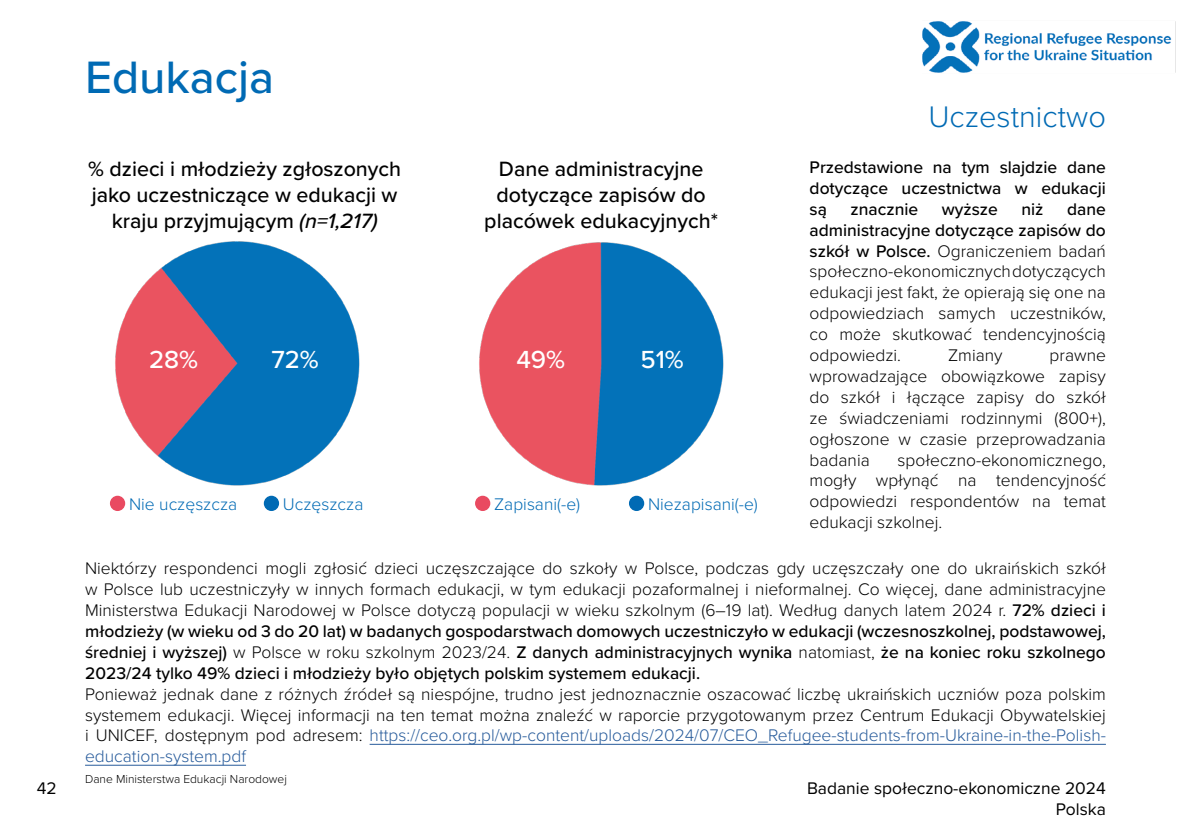
<style>
.page{position:relative;width:1191px;height:840px;background:#fff}
.page>*{position:absolute;margin:0;border:0;box-sizing:border-box;transform-origin:0 0}
.t1{font:500 47px "Proxima Nova";color:#006ab4}
.t2{font:300 30.8px "Proxima Nova";color:#006ab4}
.t3{font:500 25.6px "Proxima Nova";color:#fff}
.t4{font:500 21.4px/25.6px "Proxima Nova";color:#000;text-align:center}
.t5{font:300 17.4px/20.8px "Proxima Nova";color:#000;text-align:justify}
.t6{font:500 17.4px/20.8px "Proxima Nova";color:#000;text-align:justify}
.t7{font:300 17.4px "Proxima Nova";color:#006ab4}
.t8{font:17.4px/20.8px "Proxima Nova";color:#000;text-align:right}
.t9{font:300 12px "Proxima Nova";color:#000}
.s1{font-style:italic}
.s2{font-weight:500}
.s3{color:#275b9b}
</style>
<div class="page">
<img style="left:115px;top:241px;width:245px;height:245px">
<img style="left:479px;top:242px;width:245px;height:244px">
<hr style="left:369px;top:743px;width:737px;height:1px;background:#275b9b">
<hr style="left:85px;top:764px;width:161px;height:1px;background:#275b9b">
<div style="left:110px;top:495px;width:15px;height:15px;background:#e94a61;border-radius:50%"></div>
<div style="left:264px;top:495px;width:15px;height:15px;background:#006ab4;border-radius:50%"></div>
<div style="left:475px;top:495px;width:15px;height:15px;background:#e94a61;border-radius:50%"></div>
<div style="left:629px;top:495px;width:15px;height:15px;background:#006ab4;border-radius:50%"></div>
<img style="left:922px;top:21px;width:254px;height:52px">
<h1 class="t1" style="left:85px;top:43px;width:191px">Edukacja</h1>
<h2 class="t2" style="left:928px;top:93px;width:179px">Uczestnictwo</h2>
<p class="t4" style="left:88px;top:155px;width:314px">% dzieci i młodzieży zgłoszonych jako uczestniczące w edukacji w kraju przyjmującym <span class="s1">(n=1,217)</span></p>
<p class="t4" style="left:484px;top:155px;width:235px">Dane administracyjne dotyczące zapisów do placówek edukacyjnych*</p>
<p class="t6" style="left:809px;top:156px;width:298px">Przedstawione na tym slajdzie dane dotyczące uczestnictwa w edukacji są</p>
<p class="t6" style="left:850px;top:198px;width:69px">znacznie</p>
<p class="t6" style="left:942px;top:198px;width:57px">wyższe</p>
<p class="t6" style="left:1021px;top:198px;width:24px">niż</p>
<p class="t5" style="left:809px;top:197px;width:298px;text-indent:257px"><span class="s2">dane administracyjne dotyczące zapisów do szkół w Polsce.</span> Ograniczeniem badań społeczno-ekonomicznych dotyczących edukacji jest fakt, że opierają się one na odpowiedziach samych uczestników, co może skutkować tendencyjnością odpowiedzi.</p>
<p class="t5" style="left:948px;top:344px;width:56px">Zmiany</p>
<h3 class="t3" style="left:149px;top:340px;width:51px">28%</h3>
<h3 class="t3" style="left:271px;top:340px;width:49px">72%</h3>
<h3 class="t3" style="left:516px;top:340px;width:50px">49%</h3>
<h3 class="t3" style="left:640px;top:340px;width:45px">51%</h3>
<p class="t5" style="left:809px;top:344px;width:298px;text-indent:240px">prawne wprowadzające obowiązkowe zapisy do szkół i łączące zapisy do szkół ze świadczeniami rodzinnymi (800+), ogłoszone w czasie przeprowadzania badania</p>
<p class="t5" style="left:809px;top:448px;width:298px;text-indent:88px">społeczno-ekonomicznego, mogły wpłynąć na tendencyjność odpowiedzi respondentów na temat edukacji szkolnej.</p>
<p class="t5" style="left:85px;top:556px;width:1022px">Niektórzy respondenci mogli zgłosić dzieci uczęszczające do szkoły w Polsce, podczas gdy uczęszczały one do ukraińskich szkół w Polsce lub uczestniczyły w innych formach edukacji, w tym edukacji pozaformalnej i nieformalnej. Co więcej, dane administracyjne Ministerstwa Edukacji Narodowej w Polsce dotyczą populacji w wieku szkolnym (6–19 lat). Według danych latem 2024 r. <span class="s2">72% dzieci i młodzieży (w wieku od 3 do 20 lat) w badanych gospodarstwach domowych uczestniczyło w edukacji (wczesnoszkolnej, podstawowej, średniej i wyższej)</span> w Polsce w roku szkolnym 2023/24. <span class="s2">Z danych administracyjnych wynika</span> natomiast, <span class="s2">że na koniec roku szkolnego 2023/24 tylko 49% dzieci i młodzieży było objętych polskim systemem edukacji.</span></p>
<p class="t5" style="left:85px;top:682px;width:1022px">Ponieważ jednak dane z różnych źródeł są niespójne, trudno jest jednoznacznie oszacować liczbę ukraińskich uczniów poza polskim systemem edukacji. Więcej informacji na ten temat można znaleźć w raporcie przygotowanym przez Centrum Edukacji Obywatelskiej i UNICEF, dostępnym pod adresem: <span class="s3">https://ceo.org.pl/wp-content/uploads/2024/07/CEO_Refugee-students-from-Ukraine-in-the-Polish&shy;education-system.pdf</span></p>
<p class="t9" style="left:85px;top:769px;width:203px">Dane Ministerstwa Edukacji Narodowej</p>
<p class="t7" style="left:129px;top:491px;width:110px">Nie uczęszcza</p>
<p class="t7" style="left:283px;top:491px;width:82px">Uczęszcza</p>
<p class="t7" style="left:494px;top:491px;width:87px">Zapisani(-e)</p>
<p class="t7" style="left:648px;top:491px;width:111px">Niezapisani(-e)</p>
<p class="t8" style="left:37px;top:776px;width:21px">42</p>
<p class="t8" style="left:807px;top:776px;width:300px">Badanie społeczno-ekonomiczne 2024<br>Polska</p>
</div>
